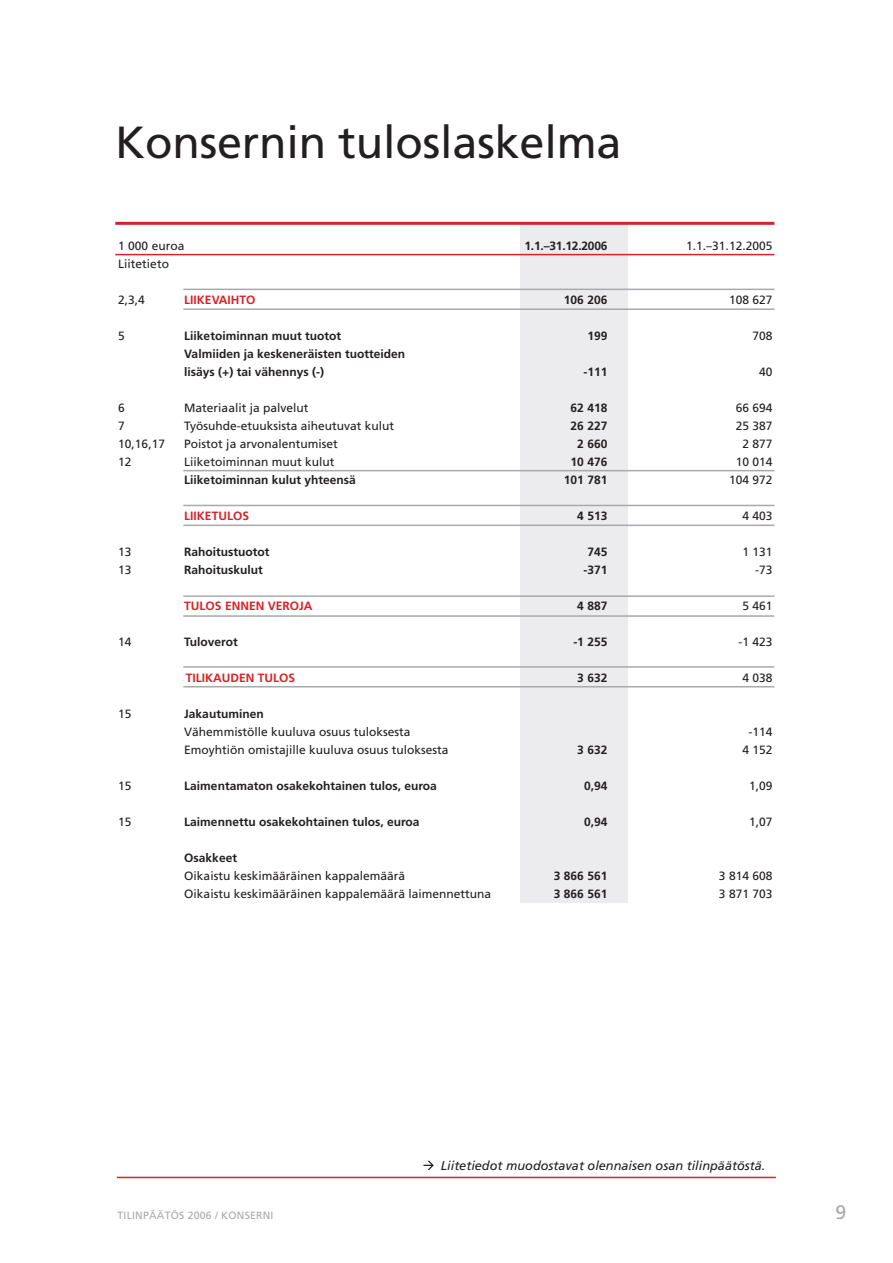
<style>
.page{position:relative;width:893px;height:1263px;background:#fff}
.page>*{position:absolute;margin:0;border:0;box-sizing:border-box;transform-origin:0 0}
.t1{font:45px "Frutiger";letter-spacing:-.005em;color:#231f20}
.t2{font:19.5px "Frutiger";color:#a8a9ad}
.t3{font:italic 12.75px "Frutiger";color:#231f20}
.t4{font:12px "Frutiger";color:#231f20}
.t5{font:700 12px/18px "Frutiger";color:#231f20}
.t6{font:700 12px "Frutiger";color:#da2128}
.t7{font:10.5px "Frutiger";letter-spacing:.02em;color:#a8a9ad}
</style>
<div class="page">
<hr style="left:117px;top:1177px;width:659px;height:1px;background:#da2128">
<div style="left:520px;top:223px;width:108px;height:680px;background:#ececee"></div>
<hr style="left:115px;top:222px;width:659px;height:3px;background:#da2128">
<hr style="left:115px;top:254px;width:659px;height:1px;background:#da2128">
<hr style="left:183px;top:505px;width:591px;height:1px;background:#a8a9ad">
<hr style="left:183px;top:525px;width:591px;height:1px;background:#a8a9ad">
<hr style="left:183px;top:595px;width:591px;height:2px;background:#a8a9ad">
<hr style="left:183px;top:615px;width:591px;height:2px;background:#a8a9ad">
<hr style="left:183px;top:666px;width:591px;height:2px;background:#a8a9ad">
<hr style="left:183px;top:686px;width:591px;height:1px;background:#a8a9ad">
<hr style="left:183px;top:470px;width:591px;height:1px;background:#a8a9ad">
<hr style="left:183px;top:289px;width:591px;height:1px;background:#a8a9ad">
<hr style="left:183px;top:308px;width:591px;height:2px;background:#a8a9ad">
<svg style="left:423px;top:1161px;width:11px;height:9px"></svg>
<h1 class="t1" style="left:115px;top:116px;width:508px">Konsernin tuloslaskelma</h1>
<p class="t4" style="left:118px;top:238px;width:68px">1 000 euroa</p>
<p class="t5" style="left:524px;top:236px;width:85px">1.1.–31.12.2006</p>
<p class="t4" style="left:686px;top:238px;width:88px">1.1.–31.12.2005</p>
<p class="t4" style="left:118px;top:256px;width:52px">Liitetieto</p>
<p class="t4" style="left:118px;top:292px;width:28px">2,3,4</p>
<p class="t6" style="left:184px;top:292px;width:73px">LIIKEVAIHTO</p>
<p class="t5" style="left:564px;top:290px;width:45px">106 206</p>
<p class="t4" style="left:729px;top:292px;width:45px">108 627</p>
<p class="t4" style="left:118px;top:328px;width:8px">5</p>
<p class="t5" style="left:184px;top:326px;width:158px">Liiketoiminnan muut tuotot</p>
<p class="t5" style="left:587px;top:326px;width:22px">199</p>
<p class="t4" style="left:752px;top:328px;width:22px">708</p>
<p class="t5" style="left:184px;top:344px;width:222px">Valmiiden ja keskeneräisten tuotteiden lisäys (+) tai vähennys (-)</p>
<p class="t5" style="left:583px;top:362px;width:26px">-111</p>
<p class="t4" style="left:759px;top:364px;width:15px">40</p>
<p class="t4" style="left:118px;top:400px;width:8px">6</p>
<p class="t4" style="left:184px;top:400px;width:126px">Materiaalit ja palvelut</p>
<p class="t5" style="left:571px;top:398px;width:38px">62 418</p>
<p class="t4" style="left:736px;top:400px;width:38px">66 694</p>
<p class="t4" style="left:118px;top:418px;width:8px">7</p>
<p class="t4" style="left:184px;top:418px;width:211px">Työsuhde-etuuksista aiheutuvat kulut</p>
<p class="t5" style="left:571px;top:416px;width:38px">26 227</p>
<p class="t4" style="left:736px;top:418px;width:38px">25 387</p>
<p class="t4" style="left:118px;top:436px;width:48px">10,16,17</p>
<p class="t4" style="left:184px;top:436px;width:155px">Poistot ja arvonalentumiset</p>
<p class="t5" style="left:577px;top:434px;width:32px">2 660</p>
<p class="t4" style="left:742px;top:436px;width:32px">2 877</p>
<p class="t4" style="left:118px;top:454px;width:15px">12</p>
<p class="t4" style="left:184px;top:454px;width:152px">Liiketoiminnan muut kulut</p>
<p class="t5" style="left:571px;top:452px;width:38px">10 476</p>
<p class="t4" style="left:736px;top:454px;width:38px">10 014</p>
<p class="t5" style="left:184px;top:470px;width:173px">Liiketoiminnan kulut yhteensä</p>
<p class="t5" style="left:564px;top:470px;width:45px">101 781</p>
<p class="t4" style="left:729px;top:472px;width:45px">104 972</p>
<p class="t6" style="left:184px;top:508px;width:66px">LIIKETULOS</p>
<p class="t5" style="left:577px;top:506px;width:32px">4 513</p>
<p class="t4" style="left:742px;top:508px;width:32px">4 403</p>
<p class="t4" style="left:118px;top:544px;width:15px">13</p>
<p class="t5" style="left:184px;top:542px;width:87px">Rahoitustuotot</p>
<p class="t5" style="left:587px;top:542px;width:22px">745</p>
<p class="t4" style="left:742px;top:544px;width:32px">1 131</p>
<p class="t4" style="left:118px;top:562px;width:15px">13</p>
<p class="t5" style="left:184px;top:560px;width:80px">Rahoituskulut</p>
<p class="t5" style="left:583px;top:560px;width:26px">-371</p>
<p class="t4" style="left:755px;top:562px;width:19px">-73</p>
<p class="t6" style="left:184px;top:598px;width:130px">TULOS ENNEN VEROJA</p>
<p class="t5" style="left:577px;top:596px;width:32px">4 887</p>
<p class="t4" style="left:742px;top:598px;width:32px">5 461</p>
<p class="t4" style="left:118px;top:634px;width:15px">14</p>
<p class="t5" style="left:184px;top:632px;width:55px">Tuloverot</p>
<p class="t5" style="left:573px;top:632px;width:36px">-1 255</p>
<p class="t4" style="left:738px;top:634px;width:36px">-1 423</p>
<p class="t6" style="left:186px;top:670px;width:111px">TILIKAUDEN TULOS</p>
<p class="t5" style="left:577px;top:668px;width:32px">3 632</p>
<p class="t4" style="left:742px;top:670px;width:32px">4 038</p>
<p class="t4" style="left:118px;top:706px;width:15px">15</p>
<p class="t5" style="left:184px;top:704px;width:81px">Jakautuminen</p>
<p class="t4" style="left:184px;top:724px;width:228px">Vähemmistölle kuuluva osuus tuloksesta</p>
<p class="t4" style="left:748px;top:724px;width:26px">-114</p>
<p class="t4" style="left:184px;top:742px;width:266px">Emoyhtiön omistajille kuuluva osuus tuloksesta</p>
<p class="t5" style="left:577px;top:740px;width:32px">3 632</p>
<p class="t4" style="left:742px;top:742px;width:32px">4 152</p>
<p class="t4" style="left:118px;top:778px;width:15px">15</p>
<p class="t5" style="left:184px;top:776px;width:254px">Laimentamaton osakekohtainen tulos, euroa</p>
<p class="t5" style="left:584px;top:776px;width:25px">0,94</p>
<p class="t4" style="left:749px;top:778px;width:25px">1,09</p>
<p class="t4" style="left:118px;top:814px;width:15px">15</p>
<p class="t5" style="left:184px;top:812px;width:237px">Laimennettu osakekohtainen tulos, euroa</p>
<p class="t5" style="left:584px;top:812px;width:25px">0,94</p>
<p class="t4" style="left:749px;top:814px;width:25px">1,07</p>
<p class="t5" style="left:184px;top:848px;width:54px">Osakkeet</p>
<p class="t4" style="left:184px;top:868px;width:222px">Oikaistu keskimääräinen kappalemäärä</p>
<p class="t5" style="left:554px;top:866px;width:55px">3 866 561</p>
<p class="t4" style="left:719px;top:868px;width:55px">3 814 608</p>
<p class="t4" style="left:184px;top:886px;width:308px">Oikaistu keskimääräinen kappalemäärä laimennettuna</p>
<p class="t5" style="left:554px;top:884px;width:55px">3 866 561</p>
<p class="t4" style="left:719px;top:886px;width:55px">3 871 703</p>
<p class="t7" style="left:118px;top:1209px;width:158px">TILINPÄÄTÖS 2006 / KONSERNI</p>
<p class="t3" style="left:441px;top:1158px;width:326px">Liitetiedot muodostavat olennaisen osan tilinpäätöstä.</p>
<h2 class="t2" style="left:835px;top:1201px;width:12px">9</h2>
</div>
